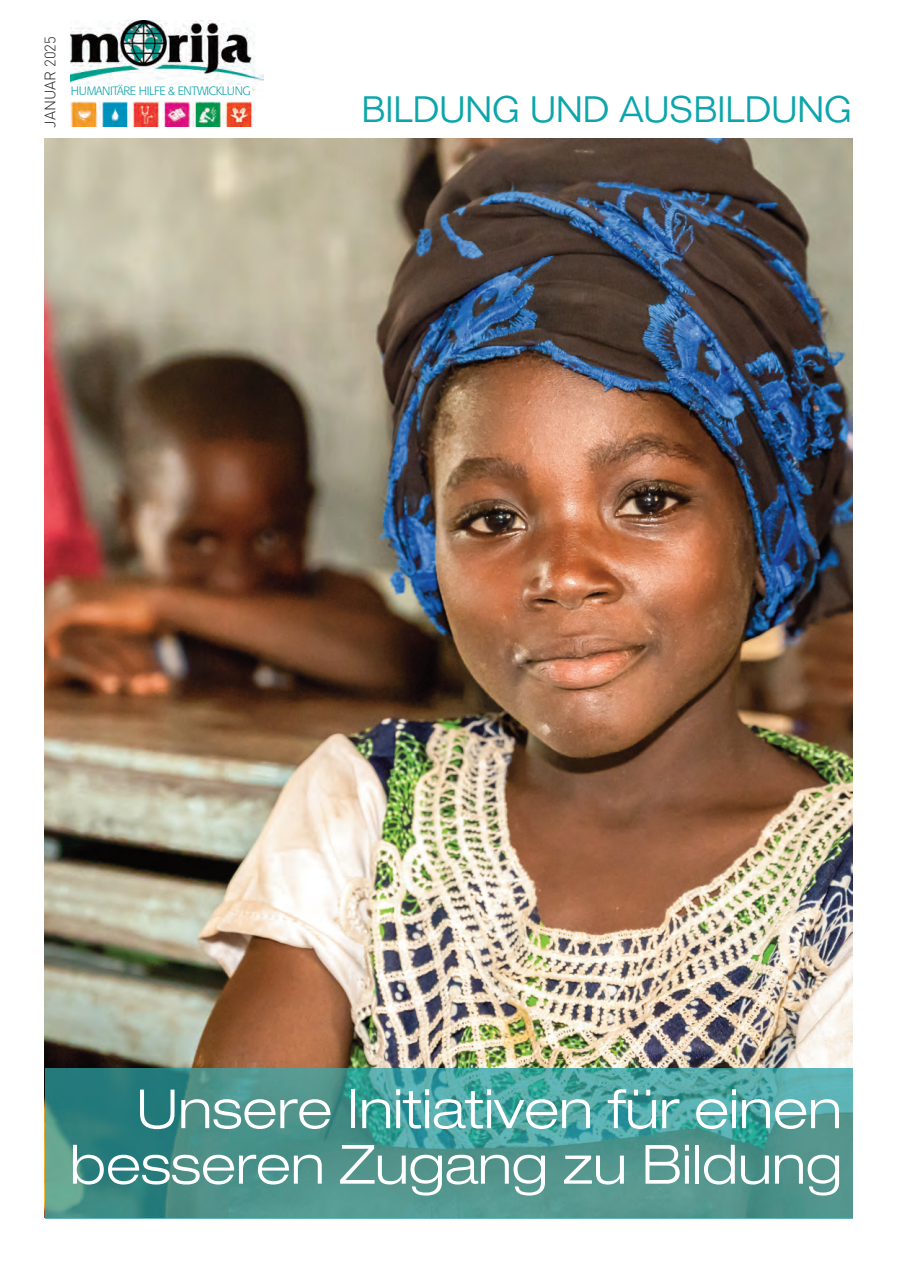
<style>
.page{position:relative;width:897px;height:1265px;background:#fff}
.page>*{position:absolute;margin:0;border:0;box-sizing:border-box;transform-origin:0 0}
.t1{font:300 expanded 54px/55.5px "Ford";color:#fff;text-align:right}
.t2{font:300 36px "Folio";color:#0ba5ab}
.t3{font:300 15px "DIN";color:#231f20}
.t4{font:300 12px "Formata";letter-spacing:-.04em;color:#0ba5ab}
</style>
<div class="page">
<img style="left:44px;top:20px;width:809px;height:1199px">
<p class="t3" style="left:41px;top:127px;width:93px;rotate:-90deg">JANUAR 2025</p>
<p class="t4" style="left:71px;top:85px;width:181px">HUMANITÄRE HILFE &amp; ENTWICKLUNG</p>
<p class="t2" style="left:361px;top:97px;width:492px">BILDUNG UND AUSBILDUNG</p>
<p class="t1" style="left:70px;top:1086px;width:773px">Unsere Initiativen für einen besseren Zugang zu Bildung</p>
</div>
